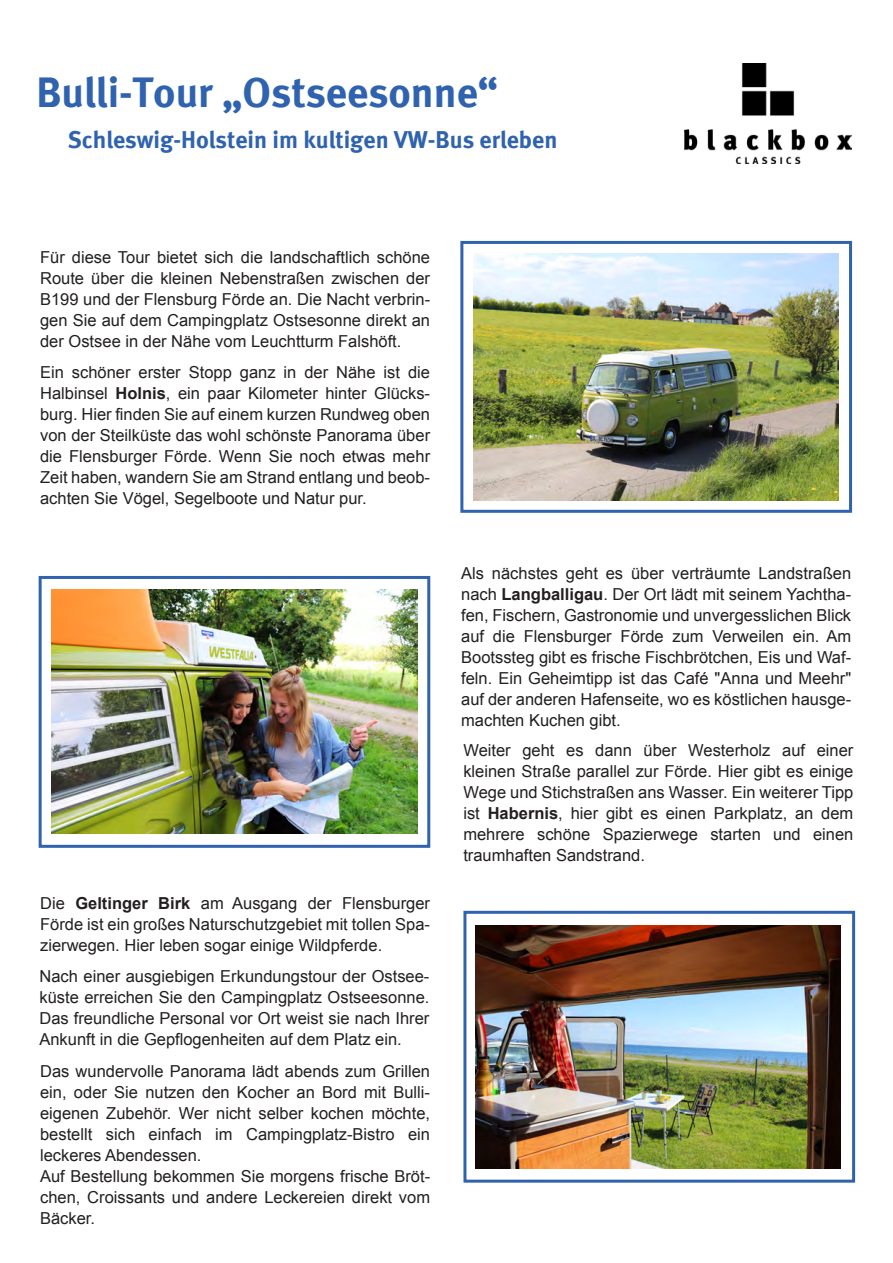
<style>
.page{position:relative;width:893px;height:1263px;background:#fff}
.page>*{position:absolute;margin:0;border:0;box-sizing:border-box;transform-origin:0 0}
.t1{font:700 42px "Meta";color:#3063af}
.t2{font:700 24px "Meta";color:#3063af}
.t3{font:16.5px/21px "Arial";color:#231f20;text-align:justify}
.s1{font-weight:700}
</style>
<div class="page">
<div style="left:460px;top:241px;width:392px;height:272px;border:3px solid #3063af"></div>
<div style="left:39px;top:576px;width:391px;height:272px;border:3px solid #3063af"></div>
<img style="left:474px;top:253px;width:364px;height:247px">
<img style="left:52px;top:589px;width:365px;height:244px">
<div style="left:463px;top:911px;width:392px;height:271px;border:3px solid #3063af"></div>
<img style="left:475px;top:925px;width:365px;height:243px">
<img style="left:685px;top:63px;width:166px;height:101px">
<h1 class="t1" style="left:36px;top:67px;width:463px">Bulli-Tour „Ostseesonne“</h1>
<h2 class="t2" style="left:68px;top:125px;width:491px">Schleswig-Holstein im kultigen VW-Bus erleben</h2>
<p class="t3" style="left:40px;top:247px;width:391px">Für diese Tour bietet sich die landschaftlich schöne Route über die kleinen Nebenstraßen zwischen der B199 und der Flensburg Förde an. Die Nacht verbrin&shy;gen Sie auf dem Campingplatz Ostsesonne direkt an der Ostsee in der Nähe vom Leuchtturm Falshöft.</p>
<p class="t3" style="left:40px;top:361px;width:391px">Ein schöner erster Stopp ganz in der Nähe ist die Halbinsel <span class="s1">Holnis</span>, ein paar Kilometer hinter Glücks&shy;burg. Hier finden Sie auf einem kurzen Rundweg oben von der Steilküste das wohl schönste Panorama über die Flensburger Förde. Wenn Sie noch etwas mehr Zeit haben, wandern Sie am Strand entlang und beob&shy;achten Sie Vögel, Segelboote und Natur pur.</p>
<p class="t3" style="left:40px;top:892px;width:391px">Die <span class="s1">Geltinger Birk</span> am Ausgang der Flensburger Förde ist ein großes Naturschutzgebiet mit tollen Spa&shy;zierwegen. Hier leben sogar einige Wildpferde.</p>
<p class="t3" style="left:39px;top:966px;width:391px">Nach einer ausgiebigen Erkundungstour der Ostsee&shy;küste erreichen Sie den Campingplatz Ostseesonne.<br>Das freundliche Personal vor Ort weist sie nach Ihrer Ankunft in die Gepflogenheiten auf dem Platz ein.</p>
<p class="t3" style="left:40px;top:1061px;width:391px;text-align:left">Das wundervolle Panorama lädt abends zum Grillen ein, oder Sie nutzen den Kocher an Bord mit Bulli&shy;eigenen Zubehör. Wer nicht selber kochen möchte, bestellt sich einfach im Campingplatz-Bistro ein leckeres Abendessen.<br>Auf Bestellung bekommen Sie morgens frische Bröt&shy;chen, Croissants und andere Leckereien direkt vom Bäcker.</p>
<p class="t3" style="left:461px;top:563px;width:392px">Als nächstes geht es über verträumte Landstraßen nach <span class="s1">Langballigau</span>. Der Ort lädt mit seinem Yachtha&shy;fen, Fischern, Gastronomie und unvergesslichen Blick auf die Flensburger Förde zum Verweilen ein. Am Bootssteg gibt es frische Fischbrötchen, Eis und Waf&shy;feln. Ein Geheimtipp ist das Café "Anna und Meehr" auf der anderen Hafenseite, wo es köstlichen hausge&shy;machten Kuchen gibt.</p>
<p class="t3" style="left:463px;top:740px;width:392px">Weiter geht es dann über Westerholz auf einer kleinen Straße parallel zur Förde. Hier gibt es einige Wege und Stichstraßen ans Wasser. Ein weiterer Tipp ist <span class="s1">Habernis</span>, hier gibt es einen Parkplatz, an dem mehrere schöne Spazierwege starten und einen traumhaften Sandstrand.</p>
</div>
